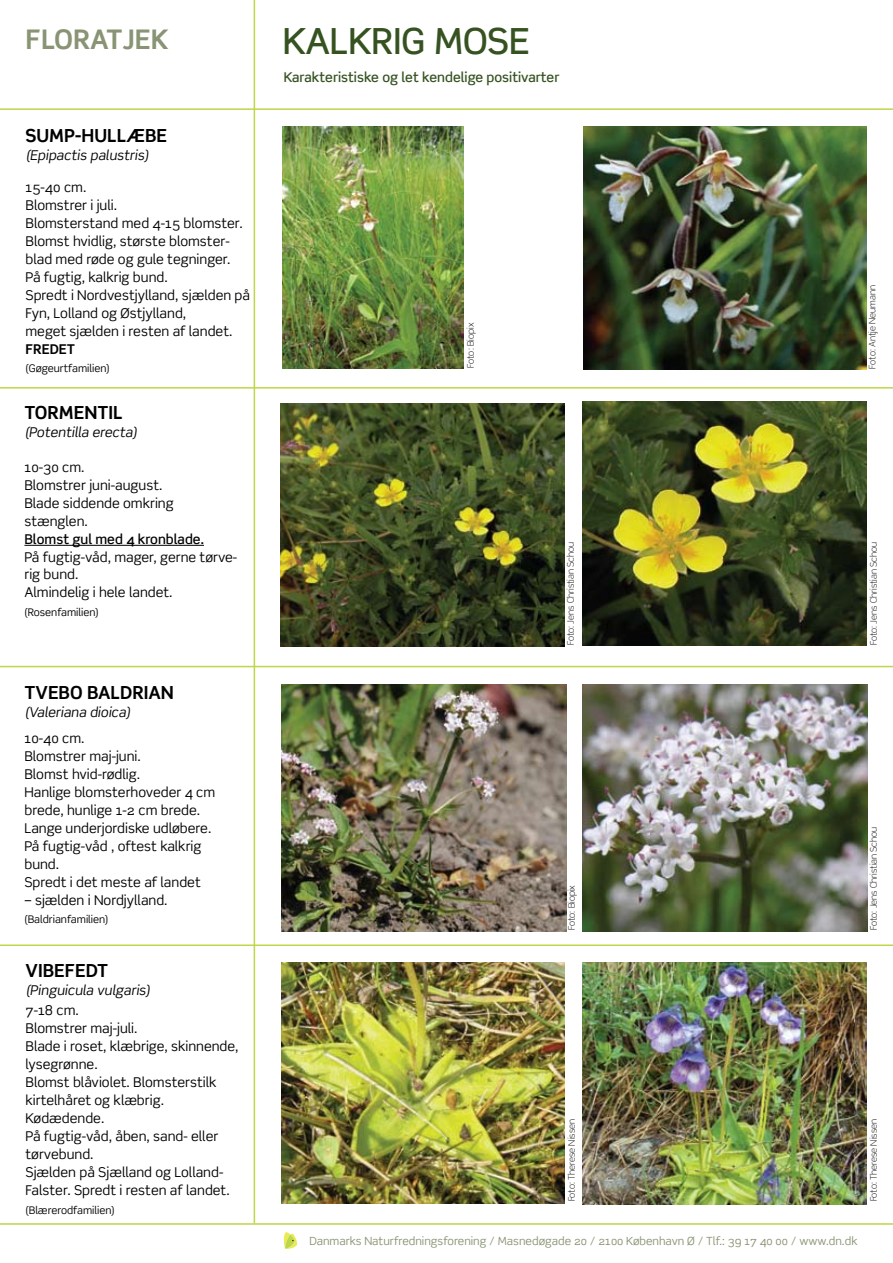
<style>
.page{position:relative;width:893px;height:1263px;background:#fff}
.page>*{position:absolute;margin:0;border:0;box-sizing:border-box;transform-origin:0 0}
.t1{font:500 36px "Scene";color:#355220}
.t2{font:700 27px "Scene";color:#889473}
.t3{font:700 18px "Scene";color:#000}
.t4{font:13.5px/18px "Scene";color:#000}
.t5{font:italic 13.5px "Scene";color:#000}
.t6{font:500 13.5px "Scene";color:#355220}
.t7{font:500 13.5px "Scene";color:#000}
.t8{font:700 13.5px "Scene";color:#000}
.t9{font:11.25px "Scene";color:#889473}
.t10{font:10.5px "Scene";color:#000}
.t11{font:300 9px "Scene";color:#000}
</style>
<div class="page">
<svg style="left:283px;top:1232px;width:14px;height:17px"></svg>
<hr style="left:24px;top:545px;width:180px;height:1px;background:#000">
<img style="left:281px;top:403px;width:283px;height:243px">
<img style="left:583px;top:402px;width:283px;height:244px">
<hr style="left:0;top:108px;width:893px;height:2px;background:#bdd748">
<hr style="left:0;top:1223px;width:893px;height:2px;background:#bdd748">
<hr style="left:0;top:387px;width:893px;height:2px;background:#bdd748">
<hr style="left:0;top:666px;width:893px;height:1px;background:#bdd748">
<hr style="left:0;top:944px;width:893px;height:2px;background:#bdd748">
<hr style="left:254px;top:0;width:1px;height:1223px;background:#bdd748">
<img style="left:281px;top:685px;width:285px;height:246px">
<img style="left:583px;top:685px;width:284px;height:246px">
<img style="left:281px;top:962px;width:283px;height:241px">
<img style="left:583px;top:962px;width:284px;height:243px">
<img style="left:282px;top:126px;width:182px;height:242px">
<img style="left:584px;top:126px;width:282px;height:244px">
<h2 class="t2" style="left:26px;top:23px;width:145px">FLORATJEK</h2>
<h1 class="t1" style="left:283px;top:19px;width:248px">Kalkrig mose</h1>
<p class="t6" style="left:284px;top:69px;width:277px">Karakteristiske og let kendelige positivarter</p>
<h3 class="t3" style="left:26px;top:124px;width:143px">SUMP-HULLÆBE</h3>
<p class="t5" style="left:26px;top:147px;width:125px">(Epipactis palustris)</p>
<p class="t4" style="left:26px;top:178px;width:226px">15-40 cm.<br>Blomstrer i juli.<br>Blomsterstand med 4-15 blomster.<br>Blomst hvidlig, største blomster&shy;blad med røde og gule tegninger.<br>På fugtig, kalkrig bund.<br>Spredt i Nordvestjylland, sjælden på<br>Fyn, Lolland og Østjylland,<br>meget sjælden i resten af landet.</p>
<p class="t8" style="left:26px;top:341px;width:17px">FREDET</p>
<p class="t10" style="left:26px;top:362px;width:86px">(Gøgeurtfamilien)</p>
<h3 class="t3" style="left:24px;top:401px;width:100px">TORMENTIL</h3>
<p class="t5" style="left:24px;top:424px;width:114px">(Potentilla erecta)</p>
<p class="t4" style="left:24px;top:457px;width:151px">10-30 cm.<br>Blomstrer juni-august.<br>Blade siddende omkring stænglen.</p>
<p class="t7" style="left:24px;top:530px;width:181px">Blomst gul med 4 kronblade.</p>
<p class="t4" style="left:24px;top:547px;width:214px">På fugtig-våd, mager, gerne tørve&shy;rig bund.<br>Almindelig i hele landet.</p>
<p class="t10" style="left:24px;top:605px;width:76px">(Rosenfamilien)</p>
<h3 class="t3" style="left:24px;top:681px;width:151px">TVEBO BALDRIAN</h3>
<p class="t5" style="left:24px;top:704px;width:108px">(Valeriana dioica)</p>
<p class="t4" style="left:24px;top:729px;width:192px">10-40 cm.<br>Blomstrer maj-juni.<br>Blomst hvid-rødlig.<br>Hanlige blomsterhoveder 4 cm brede, hunlige 1-2 cm brede.<br>Lange underjordiske udløbere.<br>På fugtig-våd , oftest kalkrig bund.<br>Spredt i det meste af landet</p>
<p class="t4" style="left:24px;top:891px;width:145px">– sjælden i Nordjylland.</p>
<p class="t10" style="left:24px;top:913px;width:86px">(Baldrianfamilien)</p>
<h3 class="t3" style="left:26px;top:959px;width:84px">VIBEFEDT</h3>
<p class="t5" style="left:26px;top:981px;width:126px">(Pinguicula vulgaris)</p>
<p class="t4" style="left:26px;top:1001px;width:215px">7-18 cm.<br>Blomstrer maj-juli.<br>Blade i roset, klæbrige, skinnende, lysegrønne.<br>Blomst blåviolet. Blomsterstilk kirtelhåret og klæbrig.<br>Kødædende.<br>På fugtig-våd, åben, sand- eller tørvebund.<br>Sjælden på Sjælland og Lolland-<br>Falster. Spredt i resten af landet.</p>
<p class="t10" style="left:26px;top:1203px;width:91px">(Blærerodfamilien)</p>
<p class="t11" style="left:465px;top:368px;width:46px;rotate:-90deg">Foto: Biopix</p>
<p class="t11" style="left:867px;top:369px;width:85px;rotate:-90deg">Foto: Antje Neumann</p>
<p class="t11" style="left:565px;top:645px;width:104px;rotate:-90deg">Foto: Jens Christian Schou</p>
<p class="t11" style="left:868px;top:645px;width:104px;rotate:-90deg">Foto: Jens Christian Schou</p>
<p class="t11" style="left:566px;top:930px;width:46px;rotate:-90deg">Foto: Biopix</p>
<p class="t11" style="left:868px;top:930px;width:104px;rotate:-90deg">Foto: Jens Christian Schou</p>
<p class="t11" style="left:566px;top:1201px;width:84px;rotate:-90deg">Foto: Therese Nissen</p>
<p class="t11" style="left:868px;top:1201px;width:84px;rotate:-90deg">Foto: Therese Nissen</p>
<p class="t9" style="left:309px;top:1234px;width:550px">Danmarks Naturfredningsforening / Masnedøgade 20 / 2100 København Ø / Tlf.: 39 17 40 00 / www.dn.dk</p>
</div>
